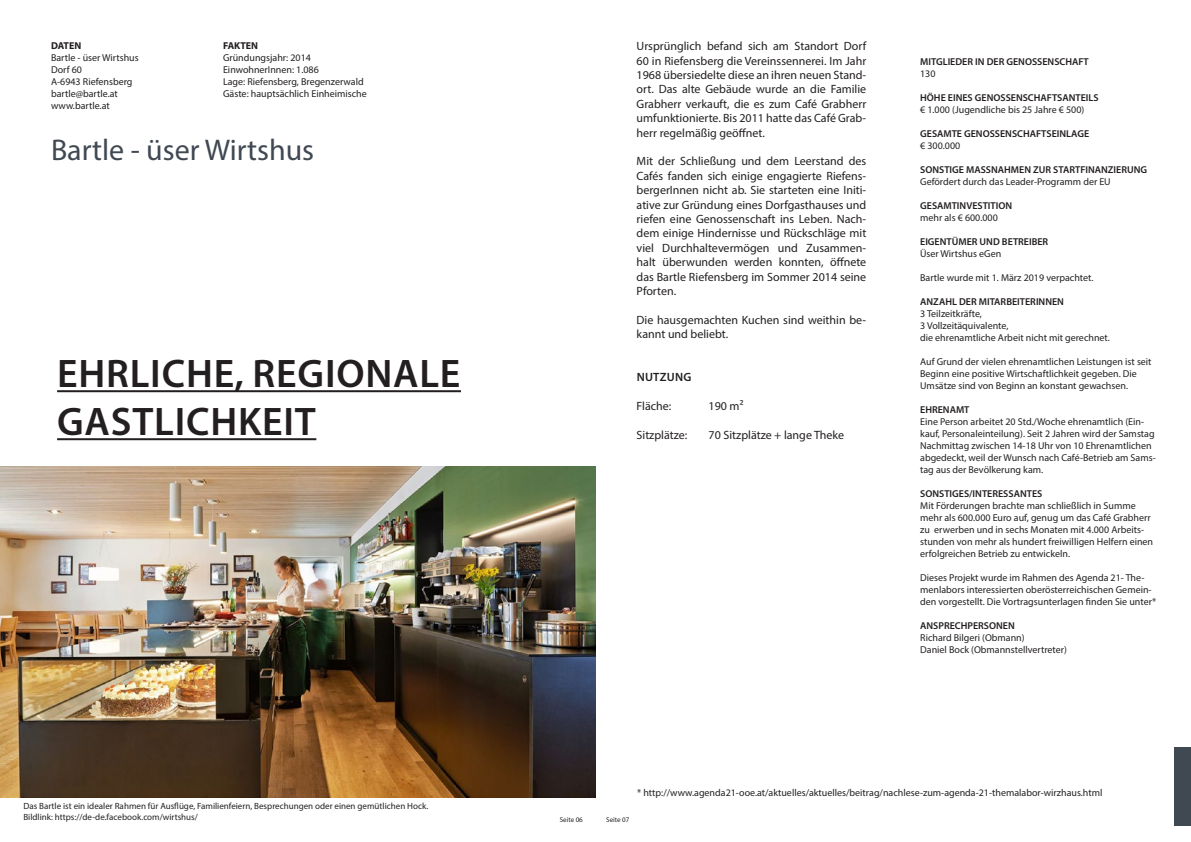
<style>
.page{position:relative;width:1191px;height:842px;background:#fff}
.page>*{position:absolute;margin:0;border:0;box-sizing:border-box;transform-origin:0 0}
.t1{font:600 40px/48px "Myriad Pro";letter-spacing:.02em;color:#231f20}
.t2{font:30px "Myriad Pro";color:#404852}
.t3{font:12px/14.4px "Myriad Pro";color:#231f20;text-align:justify}
.t4{font:600 12px "Myriad Pro";letter-spacing:.02em;color:#231f20}
.t5{font:10px/12px "Myriad Pro";color:#231f20}
.t6{font:600 10px "Myriad Pro";color:#231f20}
.t7{font:700 10px "Myriad Pro";color:#231f20}
.t8{font:9px/10.8px "Myriad Pro";color:#231f20}
.t9{font:7px "Myriad Pro";color:#231f20}
</style>
<div class="page">
<img style="left:0;top:466px;width:595px;height:332px">
<hr style="left:57px;top:390px;width:404px;height:2px;background:#231f20">
<hr style="left:57px;top:438px;width:259px;height:2px;background:#231f20">
<div style="left:1174px;top:747px;width:17px;height:79px;background:#404852"></div>
<p class="t7" style="left:51px;top:39px;width:32px">DATEN</p>
<p class="t5" style="left:51px;top:51px;width:89px">Bartle - üser Wirtshus<br>Dorf 60<br>A-6943 Riefensberg bartle@bartle.at www.bartle.at</p>
<p class="t7" style="left:223px;top:39px;width:37px">FAKTEN</p>
<p class="t5" style="left:223px;top:51px;width:145px">Gründungsjahr: 2014<br>EinwohnerInnen: 1.086<br>Lage: Riefensberg, Bregenzerwald<br>Gäste: hauptsächlich Einheimische</p>
<h2 class="t2" style="left:51px;top:131px;width:265px">Bartle - üser Wirtshus</h2>
<h1 class="t1" style="left:57px;top:349px;width:405px">EHRLICHE, REGIONALE<br>GASTLICHKEIT</h1>
<p class="t8" style="left:23px;top:800px;width:406px">Das Bartle ist ein idealer Rahmen für Ausflüge, Familienfeiern, Besprechungen oder einen gemütlichen Hock.<br>Bildlink: https://de-de.facebook.com/wirtshus/</p>
<p class="t3" style="left:636px;top:39px;width:231px">Ursprünglich befand sich am Standort Dorf 60 in Riefensberg die Vereinssennerei. Im Jahr 1968 übersiedelte diese an ihren neuen Stand&shy;ort. Das alte Gebäude wurde an die Familie Grabherr verkauft, die es zum Café Grabherr umfunktionierte. Bis 2011 hatte das Café Grab&shy;herr regelmäßig geöffnet.</p>
<p class="t3" style="left:636px;top:154px;width:231px">Mit der Schließung und dem Leerstand des Cafés fanden sich einige engagierte Riefens&shy;bergerInnen nicht ab. Sie starteten eine Initi&shy;ative zur Gründung eines Dorfgasthauses und riefen eine Genossenschaft ins Leben. Nach&shy;dem einige Hindernisse und Rückschläge mit viel Durchhaltevermögen und Zusammen&shy;halt überwunden werden konnten, öffnete das Bartle Riefensberg im Sommer 2014 seine Pforten.</p>
<p class="t3" style="left:636px;top:312px;width:231px">Die hausgemachten Kuchen sind weithin be&shy;kannt und beliebt.</p>
<p class="t4" style="left:636px;top:370px;width:56px">NUTZUNG</p>
<p class="t3" style="left:636px;top:399px;width:36px">Fläche:</p>
<p class="t3" style="left:708px;top:399px;width:36px">190 m²</p>
<p class="t3" style="left:636px;top:427px;width:52px">Sitzplätze:</p>
<p class="t3" style="left:708px;top:427px;width:137px">70 Sitzplätze + lange Theke</p>
<p class="t6" style="left:920px;top:55px;width:170px">MITGLIEDER IN DER GENOSSENSCHAFT</p>
<p class="t5" style="left:920px;top:67px;width:17px">130</p>
<p class="t6" style="left:920px;top:91px;width:180px">HÖHE EINES GENOSSENSCHAFTSANTEILS</p>
<p class="t5" style="left:920px;top:103px;width:166px">€ 1.000 (Jugendliche bis 25 Jahre € 500)</p>
<p class="t6" style="left:920px;top:127px;width:170px">GESAMTE GENOSSENSCHAFTSEINLAGE</p>
<p class="t5" style="left:920px;top:139px;width:42px">€ 300.000</p>
<p class="t6" style="left:920px;top:163px;width:228px">SONSTIGE MASSNAHMEN ZUR STARTFINANZIERUNG</p>
<p class="t5" style="left:920px;top:175px;width:192px">Gefördert durch das Leader-Programm der EU</p>
<p class="t6" style="left:920px;top:199px;width:94px">GESAMTINVESTITION</p>
<p class="t5" style="left:920px;top:211px;width:79px">mehr als € 600.000</p>
<p class="t6" style="left:920px;top:235px;width:130px">EIGENTÜMER UND BETREIBER</p>
<p class="t5" style="left:920px;top:247px;width:83px">Üser Wirtshus eGen</p>
<p class="t5" style="left:920px;top:271px;width:175px">Bartle wurde mit 1. März 2019 verpachtet.</p>
<p class="t6" style="left:920px;top:295px;width:145px">ANZAHL DER MITARBEITERINNEN</p>
<p class="t5" style="left:920px;top:307px;width:191px">3 Teilzeitkräfte,<br>3 Vollzeitäquivalente,<br>die ehrenamtliche Arbeit nicht mit gerechnet.</p>
<p class="t5" style="left:920px;top:355px;width:233px">Auf Grund der vielen ehrenamtlichen Leistungen ist seit<br>Beginn eine positive Wirtschaftlichkeit gegeben. Die<br>Umsätze sind von Beginn an konstant gewachsen.</p>
<p class="t6" style="left:920px;top:403px;width:51px">EHRENAMT</p>
<p class="t5" style="left:920px;top:415px;width:237px">Eine Person arbeitet 20 Std./Woche ehrenamtlich (Ein&shy;kauf, Personaleinteilung). Seit 2 Jahren wird der Samstag Nachmittag zwischen 14-18 Uhr von 10 Ehrenamtlichen abgedeckt, weil der Wunsch nach Café-Betrieb am Sams&shy;tag aus der Bevölkerung kam.</p>
<p class="t6" style="left:920px;top:487px;width:124px">SONSTIGES/INTERESSANTES</p>
<p class="t5" style="left:920px;top:499px;width:234px">Mit Förderungen brachte man schließlich in Summe mehr als 600.000 Euro auf, genug um das Café Grabherr zu erwerben und in sechs Monaten mit 4.000 Arbeits&shy;stunden von mehr als hundert freiwilligen Helfern einen erfolgreichen Betrieb zu entwickeln.</p>
<p class="t5" style="left:920px;top:571px;width:237px">Dieses Projekt wurde im Rahmen des Agenda 21- The&shy;menlabors interessierten oberösterreichischen Gemein&shy;den vorgestellt. Die Vortragsunterlagen finden Sie unter*</p>
<p class="t6" style="left:920px;top:619px;width:96px">ANSPRECHPERSONEN</p>
<p class="t5" style="left:920px;top:631px;width:148px">Richard Bilgeri (Obmann)<br>Daniel Bock (Obmannstellvertreter)</p>
<p class="t9" style="left:560px;top:815px;width:25px">Seite 06</p>
<p class="t9" style="left:606px;top:815px;width:25px">Seite 07</p>
<p class="t5" style="left:637px;top:787px;width:467px">* http://www.agenda21-ooe.at/aktuelles/aktuelles/beitrag/nachlese-zum-agenda-21-themalabor-wirzhaus.html</p>
</div>
